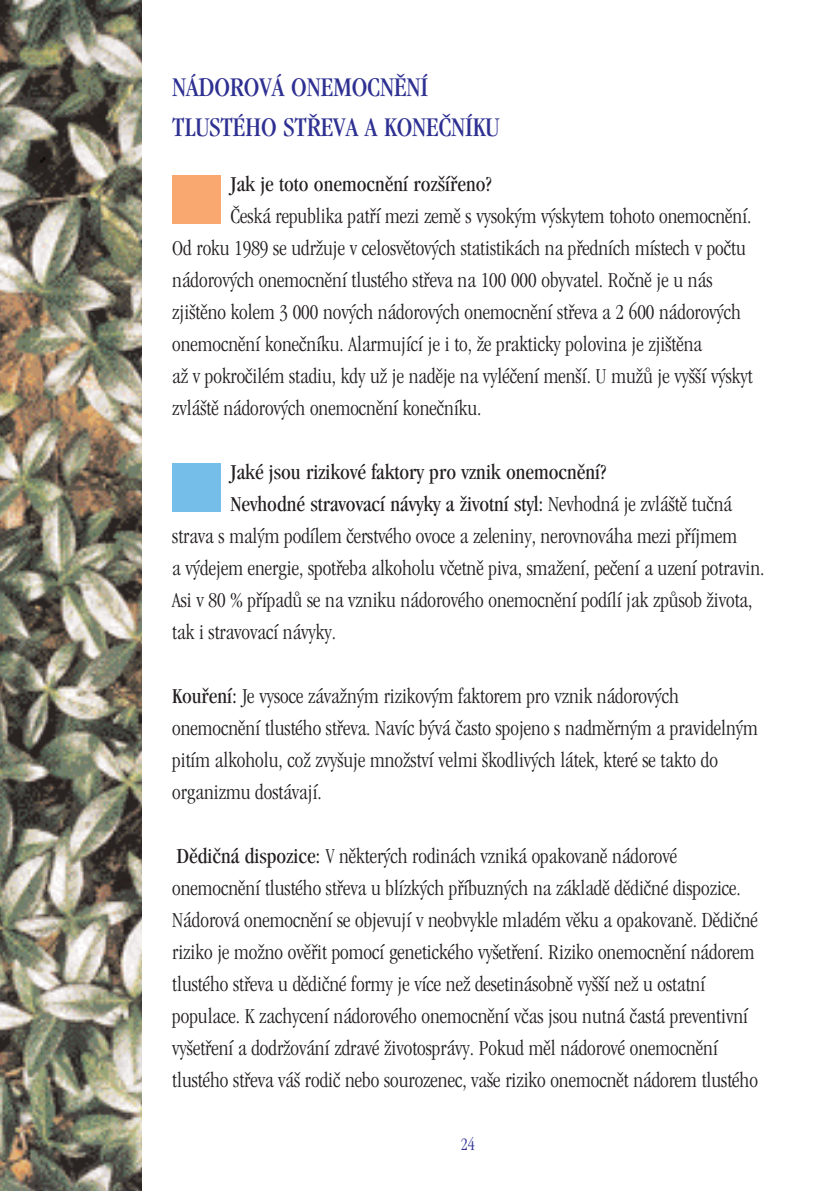
<style>
.page{position:relative;width:840px;height:1191px;background:#fff}
.page>*{position:absolute;margin:0;border:0;box-sizing:border-box;transform-origin:0 0}
.t1{font:28px/40px "Garamond Condensed CE";color:#2e3092}
.t2{font:300 22px/32px "Garamond Condensed CE";color:#231f20}
.t3{font:22px "Garamond Condensed CE";color:#231f20}
.t4{font:300 18px "Garamond Condensed CE";color:#2e3092}
.s1{font-weight:300}
.s2{font-weight:400}
</style>
<div class="page">
<img style="left:0;top:1px;width:142px;height:1190px">
<div style="left:172px;top:175px;width:48px;height:48px;background:#f9a870"></div>
<div style="left:172px;top:463px;width:48px;height:49px;background:#75bee9"></div>
<p class="t1" style="left:172px;top:68px;width:328px">NÁDOROVÁ ONEMOCNĚNÍ<br>TLUSTÉHO STŘEVA A KONEČNÍKU</p>
<p class="t3" style="left:230px;top:175px;width:262px">Jak je toto onemocnění rozšířeno?</p>
<p class="t2" style="left:172px;top:202px;width:581px;text-indent:58px">Česká republika patří mezi země s vysokým výskytem tohoto onemocnění.<br>Od roku 1989 se udržuje v celosvětových statistikách na předních místech v počtu nádorových onemocnění tlustého střeva na 100 000 obyvatel. Ročně je u nás zjištěno kolem 3 000 nových nádorových onemocnění střeva a 2 600 nádorových onemocnění konečníku. Alarmující je i to, že prakticky polovina je zjištěna<br>až v pokročilém stadiu, kdy už je naděje na vyléčení menší. U mužů je vyšší výskyt zvláště nádorových onemocnění konečníku.</p>
<p class="t3" style="left:230px;top:463px;width:377px">Jaké jsou rizikové faktory pro vznik onemocnění?</p>
<p class="t3" style="left:230px;top:495px;width:503px">Nevhodné stravovací návyky a životní styl: <span class="s1">Nevhodná je zvláště tučná</span></p>
<p class="t2" style="left:172px;top:522px;width:566px">strava s malým podílem čerstvého ovoce a zeleniny, nerovnováha mezi příjmem</p>
<p class="t2" style="left:172px;top:554px;width:593px">a výdejem energie, spotřeba alkoholu včetně piva, smažení, pečení a uzení potravin.</p>
<p class="t2" style="left:172px;top:586px;width:581px">Asi v 80 % případů se na vzniku nádorového onemocnění podílí jak způsob života,</p>
<p class="t2" style="left:172px;top:618px;width:165px">tak i stravovací návyky.</p>
<p class="t2" style="left:172px;top:682px;width:586px"><span class="s2">Kouření:</span> Je vysoce závažným rizikovým faktorem pro vznik nádorových onemocnění tlustého střeva. Navíc bývá často spojeno s nadměrným a pravidelným pitím alkoholu, což zvyšuje množství velmi škodlivých látek, které se takto do organizmu dostávají.</p>
<p class="t2" style="left:172px;top:842px;width:586px"><span class="s2">Dědičná dispozice:</span> V některých rodinách vzniká opakovaně nádorové onemocnění tlustého střeva u blízkých příbuzných na základě dědičné dispozice.<br>Nádorová onemocnění se objevují v neobvykle mladém věku a opakovaně. Dědičné riziko je možno ověřit pomocí genetického vyšetření. Riziko onemocnění nádorem tlustého střeva u dědičné formy je více než desetinásobně vyšší než u ostatní populace. K zachycení nádorového onemocnění včas jsou nutná častá preventivní vyšetření a dodržování zdravé životosprávy. Pokud měl nádorové onemocnění tlustého střeva váš rodič nebo sourozenec, vaše riziko onemocnět nádorem tlustého</p>
<p class="t4" style="left:460px;top:1136px;width:16px">24</p>
</div>
